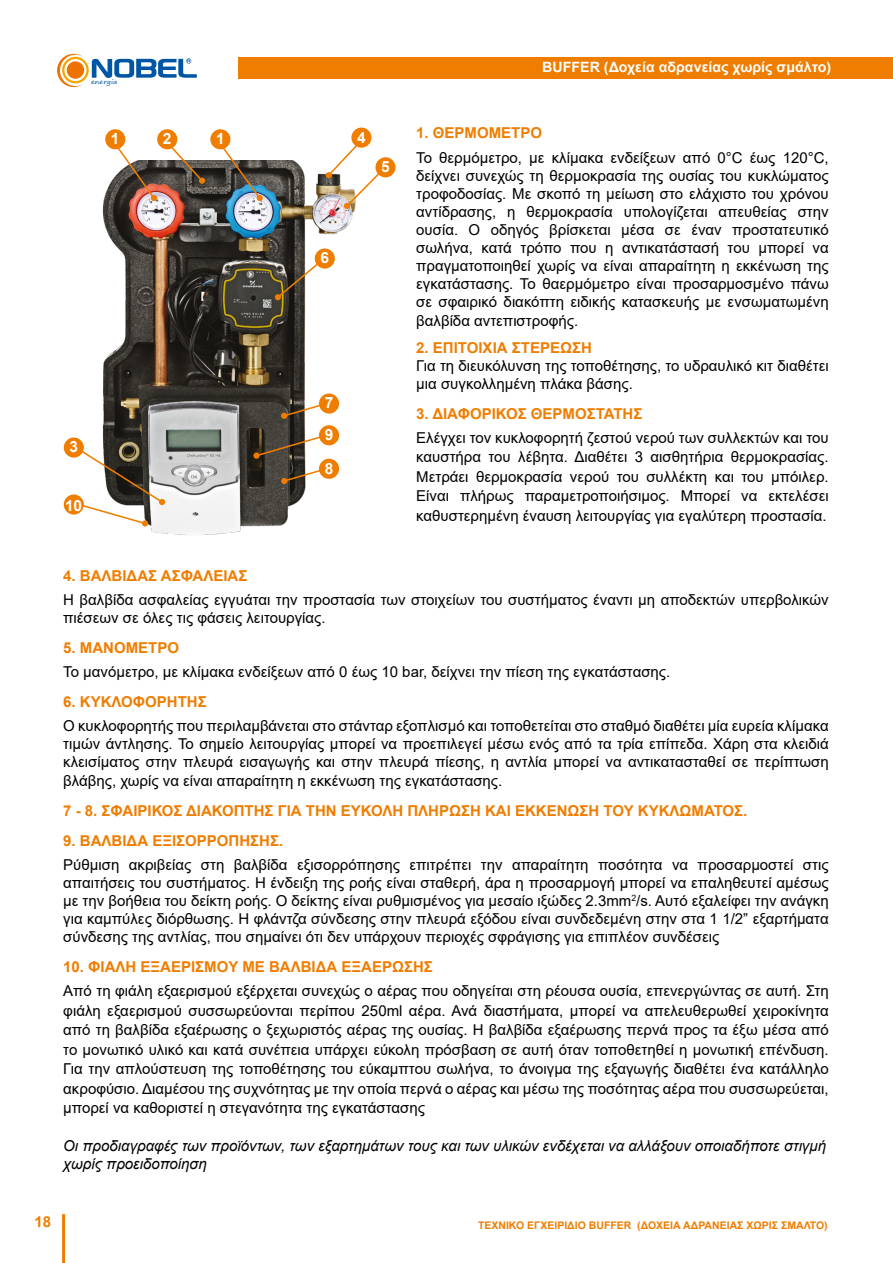
<style>
.page{position:relative;width:893px;height:1263px;background:#fff}
.page>*{position:absolute;margin:0;border:0;box-sizing:border-box;transform-origin:0 0}
.t1{font:700 15.45px "Arial";color:#fff}
.t2{font:15px/18px "Arial";color:#000;text-align:justify}
.t3{font:700 15px "Arial";color:#ef7d00}
.t4{font:italic 15px/18px "Arial";color:#000}
.t5{font:700 14.25px "Arial";color:#fff}
.t6{font:700 10.5px "Arial";color:#ef7d00}
.t7{font:6.15px "Segoe Print";color:#0056a4;scale:1.17 1}
</style>
<div class="page">
<div style="left:238px;top:57px;width:655px;height:21px;background:#ef7d00"></div>
<hr style="left:62px;top:1214px;width:3px;height:49px;background:#ef7d00">
<svg style="left:57px;top:54px;width:140px;height:33px"></svg>
<img style="left:102px;top:160px;width:253px;height:375px">
<svg style="left:113px;top:142px;width:44px;height:59px"></svg>
<div style="left:105px;top:129px;width:20px;height:20px;background:#ef7d00;border-radius:50%"></div>
<svg style="left:218px;top:142px;width:45px;height:59px"></svg>
<div style="left:210px;top:129px;width:20px;height:20px;background:#ef7d00;border-radius:50%"></div>
<svg style="left:167px;top:142px;width:38px;height:42px"></svg>
<div style="left:157px;top:129px;width:20px;height:20px;background:#ef7d00;border-radius:50%"></div>
<svg style="left:275px;top:257px;width:51px;height:43px"></svg>
<svg style="left:255px;top:434px;width:72px;height:23px"></svg>
<svg style="left:253px;top:452px;width:7px;height:7px"></svg>
<svg style="left:281px;top:402px;width:46px;height:17px"></svg>
<svg style="left:281px;top:467px;width:46px;height:17px"></svg>
<div style="left:375px;top:157px;width:21px;height:20px;background:#ef7d00;border-radius:50%"></div>
<div style="left:315px;top:248px;width:20px;height:21px;background:#ef7d00;border-radius:50%"></div>
<div style="left:319px;top:425px;width:20px;height:20px;background:#ef7d00;border-radius:50%"></div>
<div style="left:319px;top:393px;width:20px;height:21px;background:#ef7d00;border-radius:50%"></div>
<div style="left:319px;top:459px;width:20px;height:20px;background:#ef7d00;border-radius:50%"></div>
<svg style="left:326px;top:140px;width:61px;height:69px"></svg>
<div style="left:351px;top:128px;width:20px;height:20px;background:#ef7d00;border-radius:50%"></div>
<svg style="left:80px;top:444px;width:85px;height:82px"></svg>
<div style="left:64px;top:437px;width:20px;height:21px;background:#ef7d00;border-radius:50%"></div>
<div style="left:64px;top:494px;width:20px;height:21px;background:#ef7d00;border-radius:50%"></div>
<p class="t7" style="left:91px;top:76px;width:24px">energia</p>
<p class="t1" style="left:111px;top:128px;width:10px">1</p>
<p class="t1" style="left:163px;top:128px;width:10px">2</p>
<p class="t1" style="left:216px;top:128px;width:10px">1</p>
<p class="t1" style="left:70px;top:436px;width:10px">3</p>
<p class="t1" style="left:65px;top:494px;width:19px">10</p>
<p class="t1" style="left:357px;top:126px;width:10px">4</p>
<p class="t1" style="left:381px;top:156px;width:10px">5</p>
<p class="t1" style="left:320px;top:247px;width:10px">6</p>
<p class="t1" style="left:325px;top:392px;width:10px">7</p>
<p class="t1" style="left:325px;top:424px;width:10px">9</p>
<p class="t1" style="left:325px;top:457px;width:10px">8</p>
<p class="t5" style="left:542px;top:57px;width:290px">BUFFER (Δοχεία αδρανείας χωρίς σμάλτο)</p>
<p class="t3" style="left:416px;top:123px;width:127px">1. ΘΕΡΜΟΜΕΤΡΟ</p>
<p class="t2" style="left:416px;top:148px;width:414px">Το θερμόμετρο, με κλίμακα ενδείξεων από 0°C έως 120°C, δείχνει συνεχώς τη θερμοκρασία της ουσίας του κυκλώματος τροφοδοσίας. Με σκοπό τη μείωση στο ελάχιστο του χρόνου αντίδρασης, η θερμοκρασία υπολογίζεται απευθείας στην ουσία. Ο οδηγός βρίσκεται μέσα σε έναν προστατευτικό σωλήνα, κατά τρόπο που η αντικατάστασή του μπορεί να πραγματοποιηθεί χωρίς να είναι απαραίτητη η εκκένωση της εγκατάστασης. Το θαερμόμετρο είναι προσαρμοσμένο πάνω σε σφαιρικό διακόπτη ειδικής κατασκευής με ενσωματωμένη</p>
<p class="t2" style="left:416px;top:312px;width:163px">βαλβίδα αντεπιστροφής.</p>
<p class="t3" style="left:416px;top:337px;width:177px">2. ΕΠΙΤΟΙΧΙΑ ΣΤΕΡΕΩΣΗ</p>
<p class="t2" style="left:416px;top:356px;width:414px">Για τη διευκόλυνση της τοποθέτησης, το υδραυλικό κιτ διαθέτει μια συγκολλημένη πλάκα βάσης.</p>
<p class="t3" style="left:416px;top:403px;width:228px">3. ΔΙΑΦΟΡΙΚΟΣ ΘΕΡΜΟΣΤΑΤΗΣ</p>
<p class="t2" style="left:416px;top:427px;width:414px;line-height:19.5px">Ελέγχει τον κυκλοφορητή ζεστού νερού των συλλεκτών και του καυστήρα του λέβητα. Διαθέτει 3 αισθητήρια θερμοκρασίας.<br>Μετράει θερμοκρασία νερού του συλλέκτη και του μπόιλερ.<br>Είναι πλήρως παραμετροποιήσιμος. Μπορεί να εκτελέσει καθυστερημένη έναυση λειτουργίας για εγαλύτερη προστασία.</p>
<p class="t3" style="left:63px;top:565px;width:186px">4. ΒΑΛΒΙΔΑΣ ΑΣΦΑΛΕΙΑΣ</p>
<p class="t2" style="left:63px;top:590px;width:767px">Η βαλβίδα ασφαλείας εγγυάται την προστασία των στοιχείων του συστήματος έναντι μη αποδεκτών υπερβολικών πιέσεων σε όλες τις φάσεις λειτουργίας.</p>
<p class="t3" style="left:63px;top:637px;width:117px">5. ΜΑΝΟΜΕΤΡΟ</p>
<p class="t2" style="left:63px;top:662px;width:609px">Το μανόμετρο, με κλίμακα ενδείξεων από 0 έως 10 bar, δείχνει την πίεση της εγκατάστασης.</p>
<p class="t3" style="left:63px;top:691px;width:145px">6. ΚΥΚΛΟΦΟΡΗΤΗΣ</p>
<p class="t2" style="left:63px;top:716px;width:767px">Ο κυκλοφορητής που περιλαμβάνεται στο στάνταρ εξοπλισμό και τοποθετείται στο σταθμό διαθέτει μία ευρεία κλίμακα τιμών άντλησης. Το σημείο λειτουργίας μπορεί να προεπιλεγεί μέσω ενός από τα τρία επίπεδα. Χάρη στα κλειδιά κλεισίματος στην πλευρά εισαγωγής και στην πλευρά πίεσης, η αντλία μπορεί να αντικατασταθεί σε περίπτωση</p>
<p class="t2" style="left:63px;top:772px;width:441px">βλάβης, χωρίς να είναι απαραίτητη η εκκένωση της εγκατάστασης.</p>
<p class="t3" style="left:63px;top:800px;width:686px">7 - 8. ΣΦΑΙΡΙΚΟΣ ΔΙΑΚΟΠΤΗΣ ΓΙΑ ΤΗΝ ΕΥΚΟΛΗ ΠΛΗΡΩΣΗ ΚΑΙ ΕΚΚΕΝΩΣΗ ΤΟΥ ΚΥΚΛΩΜΑΤΟΣ.</p>
<p class="t3" style="left:63px;top:830px;width:221px">9. ΒΑΛΒΙΔΑ ΕΞΙΣΟΡΡΟΠΗΣΗΣ.</p>
<p class="t2" style="left:63px;top:856px;width:767px">Ρύθμιση ακριβείας στη βαλβίδα εξισορρόπησης επιτρέπει την απαραίτητη ποσότητα να προσαρμοστεί στις απαιτήσεις του συστήματος. Η ένδειξη της ροής είναι σταθερή, άρα η προσαρμογή μπορεί να επαληθευτεί αμέσως με την βοήθεια του δείκτη ροής. Ο δείκτης είναι ρυθμισμένος για μεσαίο ιξώδες 2.3mm<sup>2</sup>/s. Αυτό εξαλείφει την ανάγκη για καμπύλες διόρθωσης. Η φλάντζα σύνδεσης στην πλευρά εξόδου είναι συνδεδεμένη στην στα 1 1/2” εξαρτήματα σύνδεσης της αντλίας, που σημαίνει ότι δεν υπάρχουν περιοχές σφράγισης για επιπλέον συνδέσεις</p>
<p class="t3" style="left:63px;top:956px;width:371px">10. ΦΙAΛΗ ΕΞΑΕΡΙΣΜΟY ΜΕ ΒΑΛΒIΔΑ ΕΞΑEΡΩΣΗΣ</p>
<p class="t2" style="left:63px;top:981px;width:767px;line-height:19.5px">Από τη φιάλη εξαερισμού εξέρχεται συνεχώς ο αέρας που οδηγείται στη ρέουσα ουσία, επενεργώντας σε αυτή. Στη φιάλη εξαερισμού συσσωρεύονται περίπου 250ml αέρα. Ανά διαστήματα, μπορεί να απελευθερωθεί χειροκίνητα από τη βαλβίδα εξαέρωσης ο ξεχωριστός αέρας της ουσίας. Η βαλβίδα εξαέρωσης περνά προς τα έξω μέσα από το μονωτικό υλικό και κατά συνέπεια υπάρχει εύκολη πρόσβαση σε αυτή όταν τοποθετηθεί η μονωτική επένδυση.<br>Για την απλούστευση της τοποθέτησης του εύκαμπτου σωλήνα, το άνοιγμα της εξαγωγής διαθέτει ένα κατάλληλο ακροφύσιο. Διαμέσου της συχνότητας με την οποία περνά ο αέρας και μέσω της ποσότητας αέρα που συσσωρεύεται, μπορεί να καθοριστεί η στεγανότητα της εγκατάστασης</p>
<p class="t4" style="left:63px;top:1137px;width:764px">Οι προδιαγραφές των προϊόντων, των εξαρτημάτων τους και των υλικών ενδέχεται να αλλάξουν οποιαδήποτε στιγμή χωρίς προειδοποίηση</p>
<p class="t3" style="left:35px;top:1211px;width:18px">18</p>
<p class="t6" style="left:478px;top:1218px;width:351px">ΤΕΧΝΙΚΟ ΕΓΧΕΙΡΙΔΙΟ BUFFER (ΔΟΧΕΙΑ ΑΔΡΑΝΕΙΑΣ ΧΩΡΙΣ ΣΜΑΛΤΟ)</p>
</div>
